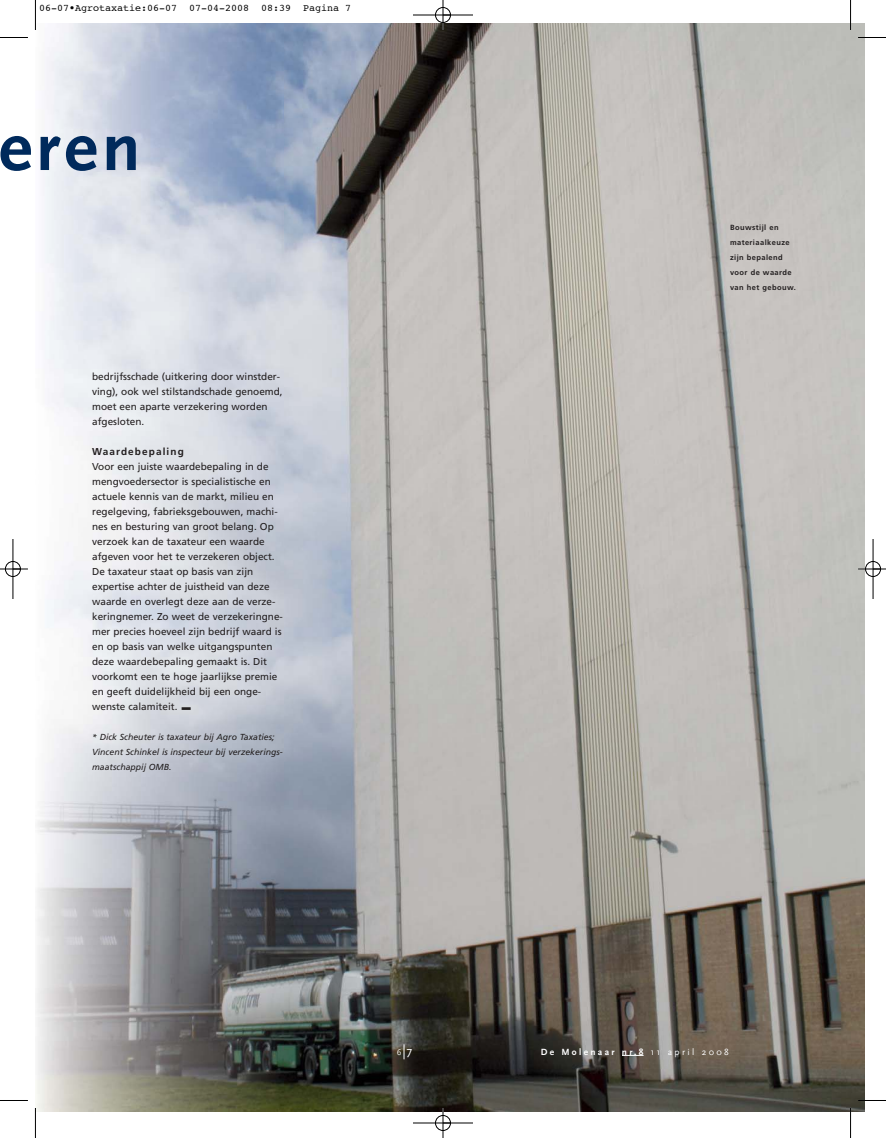
<style>
.page{position:relative;width:886px;height:1138px;background:#fff}
.page>*{position:absolute;margin:0;border:0;box-sizing:border-box;transform-origin:0 0}
.t1{font:700 71.25px "Scala Sans";color:#002a5c}
.t2{font:35px "Frutiger";color:#231f20}
.t3{font:10px/15px "Frutiger";color:#231f20}
.t4{font:10px "Courier";color:#000}
.t5{font:700 9.38px "Scala Sans";letter-spacing:.25em;color:#fff}
.t6{font:italic 8.75px/15px "Frutiger";color:#231f20}
.t7{font:8.75px "Scala Sans";color:#fff}
.t8{font:700 7.5px/15px "Frutiger";letter-spacing:.055em;color:#231f20}
.s1{font-weight:700}
.s2{font-size:12.5px}
.s3{font-weight:400}
</style>
<div class="page">
<img style="left:283px;top:23px;width:582px;height:1088px">
<img style="left:36px;top:23px;width:247px;height:1088px">
<svg style="left:622px;top:1055px;width:21px;height:1px"></svg>
<svg style="left:404px;top:1044px;width:1px;height:15px"></svg>
<hr style="left:35px;top:0;width:1px;height:30px;background:#000">
<svg style="left:0;top:37px;width:28px;height:1px"></svg>
<hr style="left:850px;top:0;width:1px;height:30px;background:#000">
<svg style="left:858px;top:37px;width:28px;height:1px"></svg>
<hr style="left:35px;top:1108px;width:1px;height:30px;background:#000">
<svg style="left:0;top:1100px;width:28px;height:1px"></svg>
<hr style="left:850px;top:1108px;width:1px;height:30px;background:#000">
<svg style="left:858px;top:1100px;width:28px;height:1px"></svg>
<hr style="left:413px;top:15px;width:60px;height:1px;background:#000">
<hr style="left:413px;top:1123px;width:60px;height:1px;background:#000">
<hr style="left:13px;top:539px;width:1px;height:60px;background:#000">
<hr style="left:873px;top:539px;width:1px;height:60px;background:#000">
<hr style="left:443px;top:0;width:1px;height:30px;background:#000">
<hr style="left:443px;top:1108px;width:1px;height:30px;background:#000">
<svg style="left:0;top:569px;width:28px;height:1px"></svg>
<svg style="left:858px;top:569px;width:28px;height:1px"></svg>
<div style="left:435px;top:7px;width:16px;height:16px;border:1px solid #000;border-radius:50%"></div>
<div style="left:435px;top:1115px;width:16px;height:16px;border:1px solid #000;border-radius:50%"></div>
<div style="left:5px;top:561px;width:16px;height:16px;border:1px solid #000;border-radius:50%"></div>
<div style="left:865px;top:561px;width:16px;height:16px;border:1px solid #000;border-radius:50%"></div>
<p class="t4" style="left:39px;top:4px;width:314px">06-07•Agrotaxatie:06-07 07-04-2008 08:39 Pagina 7</p>
<p class="t1" style="left:-1px;top:118px;width:143px">eren</p>
<p class="t3" style="left:92px;top:370px;width:192px">bedrijfsschade (uitkering door winstder&shy;ving), ook wel stilstandschade genoemd, moet een aparte verzekering worden afgesloten.</p>
<p class="t3" style="left:92px;top:445px;width:192px"><span class="s1">Waardebepaling<br></span>Voor een juiste waardebepaling in de mengvoedersector is specialistische en actuele kennis van de markt, milieu en regelgeving, fabrieksgebouwen, machi&shy;nes en besturing van groot belang. Op verzoek kan de taxateur een waarde afgeven voor het te verzekeren object.<br>De taxateur staat op basis van zijn expertise achter de juistheid van deze waarde en overlegt deze aan de verze&shy;keringnemer. Zo weet de verzekeringne&shy;mer precies hoeveel zijn bedrijf waard is en op basis van welke uitgangspunten deze waardebepaling gemaakt is. Dit voorkomt een te hoge jaarlijkse premie en geeft duidelijkheid bij een onge&shy;wenste calamiteit.</p>
<p class="t2" style="left:180px;top:691px;width:13px">-</p>
<p class="t6" style="left:92px;top:730px;width:192px">* Dick Scheuter is taxateur bij Agro Taxaties;<br>Vincent Schinkel is inspecteur bij verzekerings&shy;maatschappij OMB.</p>
<p class="t8" style="left:730px;top:220px;width:67px">Bouwstijl en materiaalkeuze zijn bepalend voor de waarde van het gebouw.</p>
<p class="t7" style="left:397px;top:1049px;width:17px">6 <span class="s2">7</span></p>
<p class="t5" style="left:541px;top:1048px;width:190px">De Molenaar nr.8 <span class="s3">11 april 2008</span></p>
</div>
